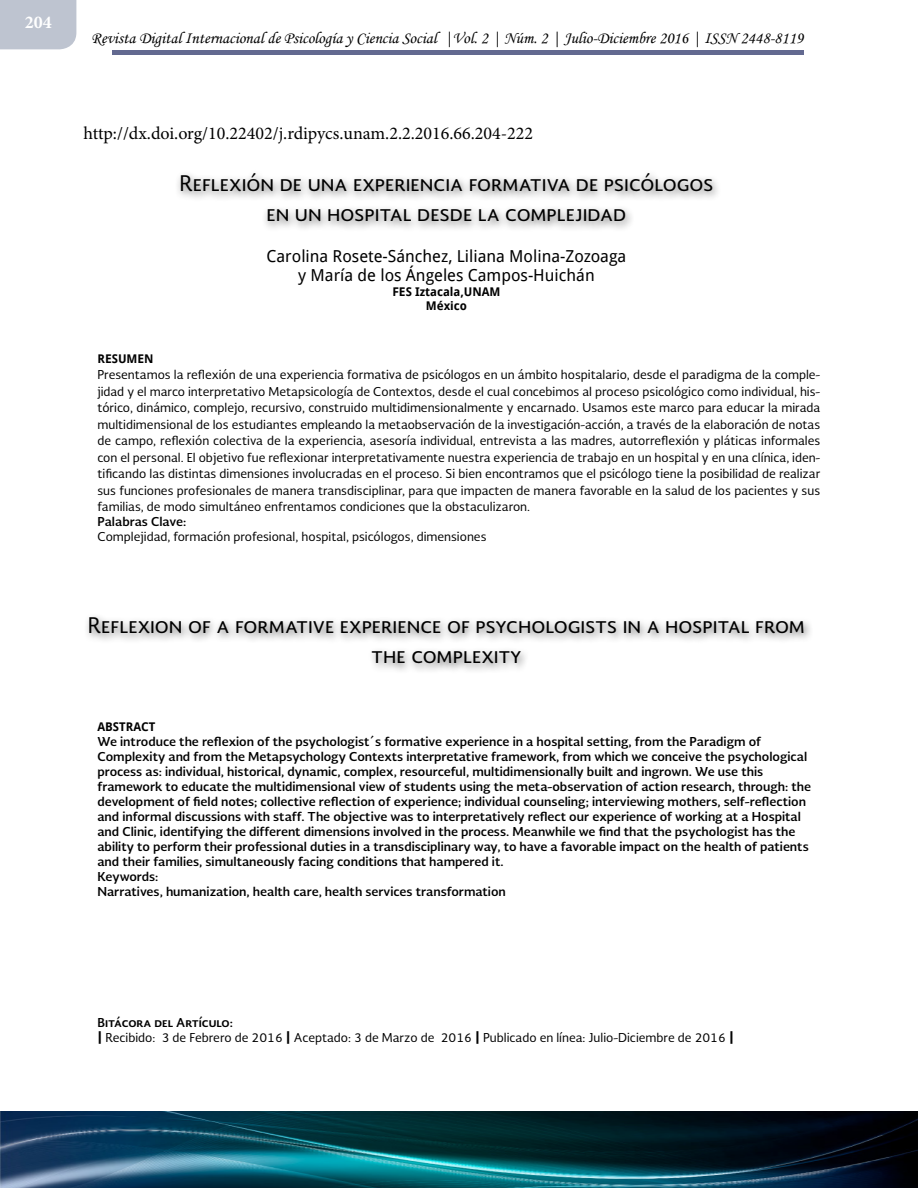
<style>
.page{position:relative;width:918px;height:1188px;background:#fff}
.page>*{position:absolute;margin:0;border:0;box-sizing:border-box;transform-origin:0 0}
.Título_artículo_para{font:21px "Soberana Sans";color:#000}
.Título_ingles_artícu{font:21px/30px "Soberana Sans";color:#000;text-align:center}
.t1{font:18px "Minion Pro";color:#000}
.t2{font:700 18px "Minion Pro";color:#fff}
.t3{font:16.5px "Monotype Corsiva";color:#000}
.autores_texto{font:16.5px "Droid Sans";color:#000}
.Palabras_claves_rotu{font:700 12px/15px "Soberana Sans";color:#000}
.Resumen_texto{font:12px/16.5px "Soberana Sans";color:#000;text-align:justify}
.Bitacora_texto{font:12px "Soberana Sans";color:#000}
.Palabras_claves_text{font:12px "Soberana Sans";color:#000}
.Pais_texto{font:700 12px "Droid Sans";color:#000}
.Bitacora_rotulo{font:700 12px "Soberana Sans";color:#000}
.Abstract_rotulo{font:700 12px "Droid Sans";color:#000}
.Resumen_rotulo{font:700 12px "Droid Sans";color:#000}
.s1{font-weight:900}
</style>
<div class="page">
<img style="left:0;top:1111px;width:918px;height:77px">
<hr style="left:112px;top:51px;width:692px;height:4px;background:#636990">
<div style="left:175px;top:169px;width:547px;height:64px;background:#000;opacity:.6"></div>
<div style="left:84px;top:612px;width:730px;height:62px;background:#000;opacity:.6"></div>
<div style="left:0;top:0;width:76px;height:49px;background:#bec4d0"></div>
<p class="t2" style="left:25px;top:10px;width:28px">204</p>
<p class="t3" style="left:91px;top:28px;width:714px">Revista Digital Internacional de Psicología y Ciencia Social |Vol. 2 | Núm. 2 | Julio-Diciembre 2016 | ISSN 2448-8119</p>
<p class="t1" style="left:84px;top:122px;width:451px">http://dx.doi.org/10.22402/j.rdipycs.unam.2.2.2016.66.204-222</p>
<p class="Título_artículo_para" style="left:179px;top:169px;width:535px">Reflexión de una experiencia formativa de psicólogos</p>
<p class="Título_artículo_para" style="left:266px;top:199px;width:362px">en un hospital desde la complejidad</p>
<p class="autores_texto" style="left:267px;top:244px;width:361px">Carolina Rosete-Sánchez, Liliana Molina-Zozoaga</p>
<p class="autores_texto" style="left:298px;top:264px;width:298px">y María de los Ángeles Campos-Huichán</p>
<p class="Pais_texto" style="left:392px;top:283px;width:110px">FES Iztacala,UNAM</p>
<p class="Pais_texto" style="left:426px;top:297px;width:43px">México</p>
<p class="Resumen_rotulo" style="left:97px;top:350px;width:58px">RESUMEN</p>
<p class="Resumen_texto" style="left:97px;top:366px;width:724px">Presentamos la reflexión de una experiencia formativa de psicólogos en un ámbito hospitalario, desde el paradigma de la comple&shy;jidad y el marco interpretativo Metapsicología de Contextos, desde el cual concebimos al proceso psicológico como individual, his&shy;tórico, dinámico, complejo, recursivo, construido multidimensionalmente y encarnado. Usamos este marco para educar la mirada multidimensional de los estudiantes empleando la metaobservación de la investigación-acción, a través de la elaboración de notas de campo, reflexión colectiva de la experiencia, asesoría individual, entrevista a las madres, autorreflexión y pláticas informales con el personal. El objetivo fue reflexionar interpretativamente nuestra experiencia de trabajo en un hospital y en una clínica, iden&shy;tificando las distintas dimensiones involucradas en el proceso. Si bien encontramos que el psicólogo tiene la posibilidad de realizar sus funciones profesionales de manera transdisciplinar, para que impacten de manera favorable en la salud de los pacientes y sus familias, de modo simultáneo enfrentamos condiciones que la obstaculizaron.</p>
<p class="Palabras_claves_rotu" style="left:97px;top:514px;width:90px">Palabras Clave:</p>
<p class="Palabras_claves_text" style="left:97px;top:529px;width:391px">Complejidad, formación profesional, hospital, psicólogos, dimensiones</p>
<p class="Título_ingles_artícu" style="left:88px;top:609px;width:719px">Reflexion of a formative experience of psychologists in a hospital from the complexity</p>
<p class="Abstract_rotulo" style="left:97px;top:718px;width:59px">ABSTRACT</p>
<p class="Palabras_claves_rotu" style="left:97px;top:734px;width:715px">We introduce the reflexion of the psychologist´s formative experience in a hospital setting, from the Paradigm of Complexity and from the Metapsychology Contexts interpretative framework, from which we conceive the psychological process as: individual, historical, dynamic, complex, resourceful, multidimensionally built and ingrown. We use this framework to educate the multidimensional view of students using the meta-observation of action research, through: the development of field notes; collective reflection of experience; individual counseling; interviewing mothers, self-reflection and informal discussions with staff. The objective was to interpretatively reflect our experience of working at a Hospital and Clinic, identifying the different dimensions involved in the process. Meanwhile we find that the psychologist has the ability to perform their professional duties in a transdisciplinary way, to have a favorable impact on the health of patients and their families, simultaneously facing conditions that hampered it.</p>
<p class="Palabras_claves_rotu" style="left:97px;top:869px;width:63px">Keywords:</p>
<p class="Palabras_claves_rotu" style="left:97px;top:884px;width:410px">Narratives, humanization, health care, health services transformation</p>
<p class="Bitacora_rotulo" style="left:97px;top:1015px;width:137px">Bitácora del Artículo:</p>
<p class="Bitacora_texto" style="left:97px;top:1030px;width:638px"><span class="s1">|</span> Recibido: 3 de Febrero de 2016 <span class="s1">|</span> Aceptado: 3 de Marzo de 2016 <span class="s1">|</span> Publicado en línea: Julio-Diciembre de 2016 <span class="s1">|</span></p>
</div>
